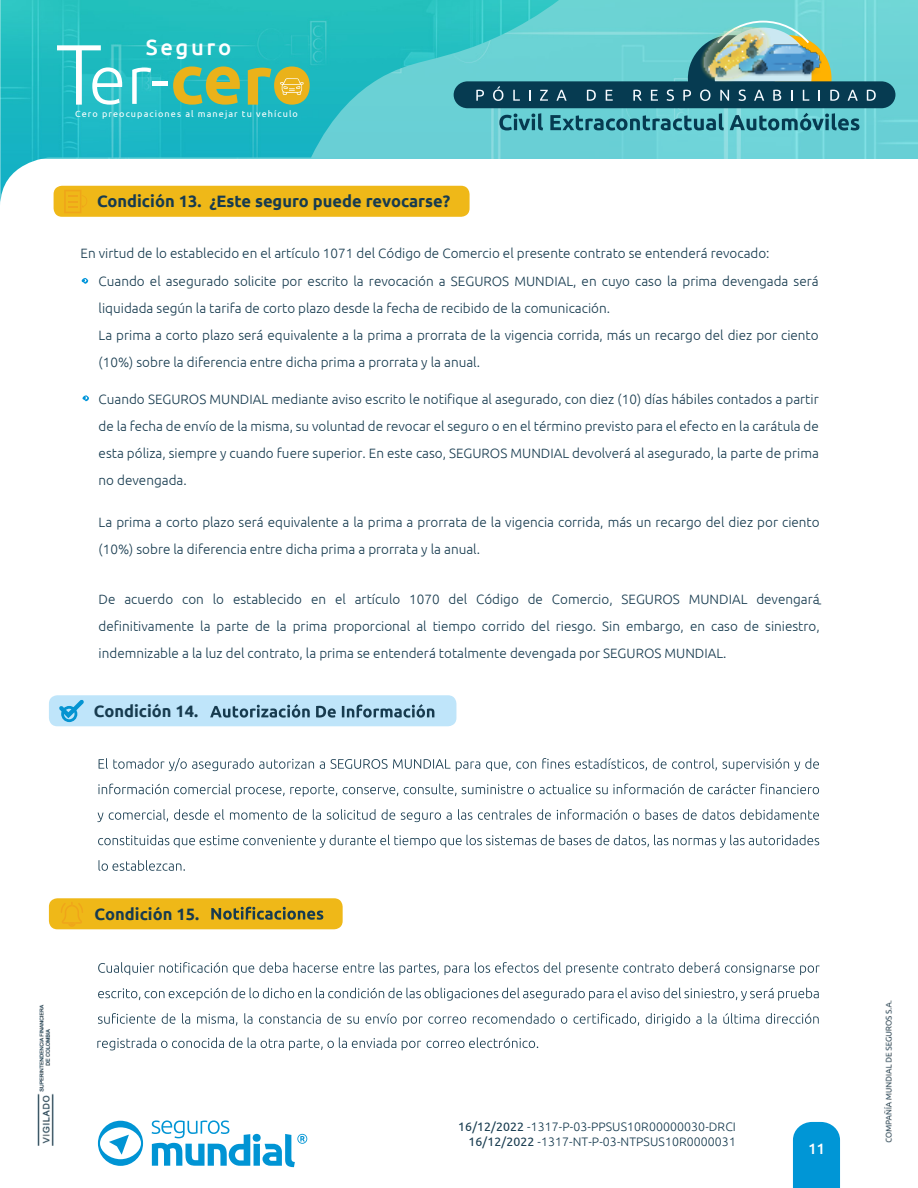
<style>
.page{position:relative;width:918px;height:1188px;background:#fff}
.page>*{position:absolute;margin:0;border:0;box-sizing:border-box;transform-origin:0 0}
.t1{font:500 22.05px "Ubuntu";letter-spacing:.12em;color:#fff}
.t2{font:700 16.5px "Ubuntu";color:#173b4f}
.t3{font:500 15px "Ubuntu";color:#fff}
.t4{font:300 13.5px/27px "Ubuntu";color:#173b4f}
.t5{font:300 12.3px/14.7px "Ubuntu";letter-spacing:.01em;color:#173b4f;text-align:right}
.t6{font:9.15px "Ubuntu";letter-spacing:.12em;color:#fff}
.s1{font-weight:400}
</style>
<div class="page">
<img style="left:37px;top:975px;width:856px;height:213px">
<div style="left:793px;top:1122px;width:47px;height:66px;background:#0096d6"></div>
<svg style="left:98px;top:1121px;width:45px;height:45px"></svg>
<svg style="left:152px;top:1120px;width:155px;height:47px"></svg>
<div style="left:54px;top:186px;width:416px;height:31px;background:#efb818;border-radius:9px"></div>
<svg style="left:64px;top:206px;width:20px;height:7px"></svg>
<svg style="left:81px;top:278px;width:7px;height:6px"></svg>
<div style="left:49px;top:898px;width:294px;height:31px;background:#efb818;border-radius:9px"></div>
<svg style="left:61px;top:902px;width:22px;height:25px"></svg>
<div style="left:49px;top:695px;width:407px;height:31px;background:#bfe5fa;border-radius:9px"></div>
<svg style="left:99px;top:758px;width:720px;height:13px"></svg>
<svg style="left:98px;top:784px;width:721px;height:13px"></svg>
<svg style="left:97px;top:809px;width:722px;height:13px"></svg>
<svg style="left:98px;top:835px;width:721px;height:13px"></svg>
<svg style="left:99px;top:860px;width:86px;height:11px"></svg>
<svg style="left:98px;top:962px;width:722px;height:13px"></svg>
<svg style="left:98px;top:988px;width:721px;height:13px"></svg>
<svg style="left:98px;top:1013px;width:721px;height:13px"></svg>
<svg style="left:97px;top:1037px;width:441px;height:13px"></svg>
<svg style="left:210px;top:704px;width:224px;height:14px"></svg>
<svg style="left:211px;top:907px;width:112px;height:13px"></svg>
<svg style="left:82px;top:395px;width:7px;height:6px"></svg>
<svg style="left:59px;top:700px;width:25px;height:22px"></svg>
<div style="left:559px;top:0;width:359px;height:158px;background:#6cd3d5"></div>
<img style="left:0;top:0;width:559px;height:206px">
<svg style="left:57px;top:45px;width:65px;height:60px"></svg>
<svg style="left:132px;top:68px;width:19px;height:36px"></svg>
<hr style="left:153px;top:82px;width:15px;height:4px;background:#fff">
<svg style="left:173px;top:66px;width:67px;height:39px"></svg>
<svg style="left:248px;top:66px;width:62px;height:39px"></svg>
<svg style="left:454px;top:20px;width:441px;height:110px"></svg>
<img style="left:700px;top:28px;width:124px;height:60px">
<div style="left:451px;top:1115px;width:302px;height:39px;background:#fff"></div>
<h1 class="t1" style="left:146px;top:33px;width:87px">Seguro</h1>
<p class="t6" style="left:75px;top:109px;width:224px">Cero preocupaciones al manejar tu vehículo</p>
<p class="t2" style="left:97px;top:191px;width:355px">Condición 13. ¿Este seguro puede revocarse?</p>
<p class="t4" style="left:81px;top:240px;width:691px">En virtud de lo establecido en el artículo 1071 del Código de Comercio el presente contrato se entenderá revocado:</p>
<p class="t4" style="left:99px;top:267px;width:722px">Cuando el asegurado solicite por escrito la revocación a SEGUROS MUNDIAL, en cuyo caso la prima devengada será liquidada según la tarifa de corto plazo desde la fecha de recibido de la comunicación.<br>La prima a corto plazo será equivalente a la prima a prorrata de la vigencia corrida, más un recargo del diez por ciento (10%) sobre la diferencia entre dicha prima a prorrata y la anual.</p>
<p class="t4" style="left:99px;top:385px;width:722px;text-align:justify">Cuando SEGUROS MUNDIAL mediante aviso escrito le notifique al asegurado, con diez (10) días hábiles contados a partir de la fecha de envío de la misma, su voluntad de revocar el seguro o en el término previsto para el efecto en la carátula de esta póliza, siempre y cuando fuere superior. En este caso, SEGUROS MUNDIAL devolverá al asegurado, la parte de prima no devengada.</p>
<p class="t4" style="left:99px;top:508px;width:723px">La prima a corto plazo será equivalente a la prima a prorrata de la vigencia corrida, más un recargo del diez por ciento (10%) sobre la diferencia entre dicha prima a prorrata y la anual.</p>
<p class="t4" style="left:99px;top:586px;width:723px;text-align:justify">De acuerdo con lo establecido en el artículo 1070 del Código de Comercio, SEGUROS MUNDIAL devengará definitivamente la parte de la prima proporcional al tiempo corrido del riesgo. Sin embargo, en caso de siniestro, indemnizable a la luz del contrato, la prima se entenderá totalmente devengada por SEGUROS MUNDIAL.</p>
<p class="t4" style="left:818px;top:589px;width:5px">-</p>
<p class="t2" style="left:94px;top:702px;width:106px">Condición 14.</p>
<p class="t2" style="left:95px;top:904px;width:106px">Condición 15.</p>
<p class="t5" style="left:458px;top:1119px;width:279px"><span class="s1">16/12/2022</span> -1317-P-03-PPSUS10R00000030-DRCI<br><span class="s1">16/12/2022</span> -1317-NT-P-03-NTPSUS10R0000031</p>
<p class="t3" style="left:808px;top:1139px;width:18px">11</p>
</div>
